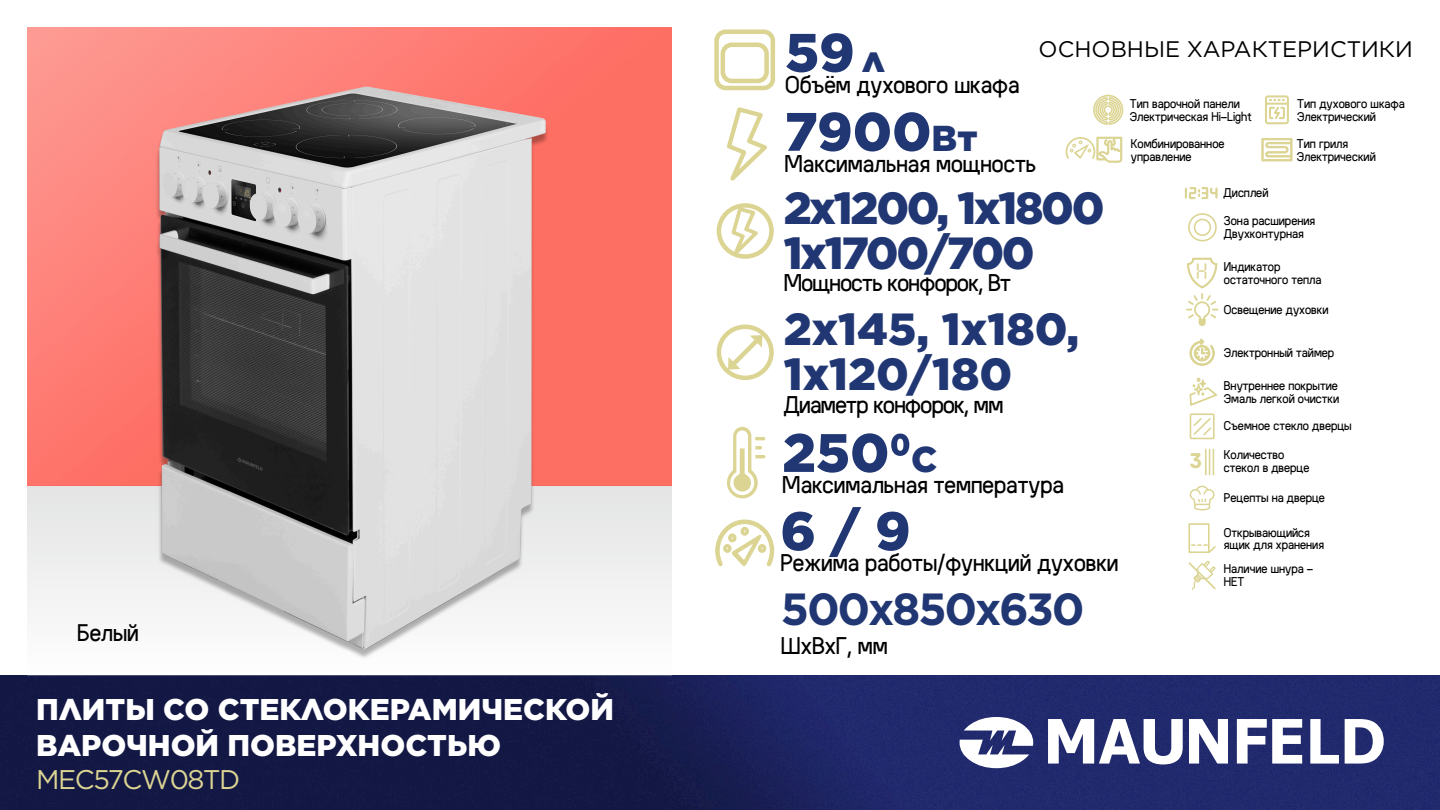
<style>
.page{position:relative;width:1440px;height:810px;background:#fff}
.page>*{position:absolute;margin:0;border:0;box-sizing:border-box;transform-origin:0 0}
.t1{font:900 54px "Gotham";color:#213773}
.t2{font:900 45px/45px "Gotham";letter-spacing:-.05em;color:#213773}
.t3{font:900 45px/45px "Gotham";color:#213773}
.t4{font:700 45px "Gotham";letter-spacing:-.05em;color:#213773}
.t5{font:900 30px/36px "Gotham";color:#fff}
.t6{font:27px "Gotham";letter-spacing:-.05em;color:#dbd492}
.t7{font:24.15px "Maunfeld";color:#000}
.t8{font:24.15px "Maunfeld";letter-spacing:-.025em;color:#000}
.t9{font:24px "Maunfeld";color:#000}
.t10{font:22.5px "Gotham";color:#000}
.t11{font:700 21.23px "Maunfeld";color:#dbd492}
.t12{font:19.95px "Digital ICG";color:#dbd492}
.t13{font:12.75px/12.8px "Maunfeld";color:#000}
.s1{font-size:36px}
</style>
<div class="page">
<img style="left:0;top:675px;width:1440px;height:135px">
<svg style="left:960px;top:717px;width:424px;height:51px"></svg>
<svg style="left:726px;top:427px;width:39px;height:72px"></svg>
<svg style="left:731px;top:208px;width:27px;height:46px"></svg>
<div style="left:717px;top:203px;width:57px;height:56px;border:4px solid #dbd492;border-radius:50%"></div>
<div style="left:717px;top:325px;width:57px;height:55px;border:4px solid #dbd492;border-radius:50%"></div>
<div style="left:714px;top:30px;width:61px;height:60px;border:4px solid #dbd492;border-radius:9px"></div>
<div style="left:721px;top:43px;width:48px;height:40px;border:4px solid #dbd492;border-radius:9px"></div>
<svg style="left:727px;top:107px;width:40px;height:74px"></svg>
<svg style="left:726px;top:333px;width:39px;height:39px"></svg>
<svg style="left:715px;top:519px;width:59px;height:48px"></svg>
<svg style="left:1186px;top:241px;width:32px;height:85px"></svg>
<div style="left:1189px;top:523px;width:21px;height:30px;border:2px solid #dcd592"></div>
<svg style="left:1189px;top:544px;width:27px;height:9px"></svg>
<svg style="left:1189px;top:413px;width:26px;height:27px"></svg>
<svg style="left:1209px;top:449px;width:5px;height:26px"></svg>
<hr style="left:1205px;top:449px;width:2px;height:26px;background:#dbd492">
<svg style="left:1189px;top:486px;width:26px;height:24px"></svg>
<svg style="left:1189px;top:561px;width:27px;height:29px"></svg>
<svg style="left:1185px;top:187px;width:33px;height:33px"></svg>
<svg style="left:1190px;top:339px;width:25px;height:27px"></svg>
<svg style="left:1189px;top:377px;width:28px;height:29px"></svg>
<div style="left:27px;top:486px;width:645px;height:190px;background:linear-gradient(to bottom,#e3e4e5,#fefefe)"></div>
<img style="left:27px;top:27px;width:645px;height:459px">
<img style="left:51px;top:67px;width:599px;height:598px">
<div style="left:1194px;top:219px;width:17px;height:17px;border:2px solid #dbd492;border-radius:50%"></div>
<div style="left:1188px;top:213px;width:29px;height:28px;border:2px solid #dbd492;border-radius:50%"></div>
<svg style="left:1066px;top:136px;width:56px;height:27px"></svg>
<svg style="left:1261px;top:138px;width:32px;height:23px"></svg>
<svg style="left:1093px;top:94px;width:31px;height:31px"></svg>
<svg style="left:1265px;top:95px;width:24px;height:29px"></svg>
<p class="t9" style="left:77px;top:619px;width:63px">Белый</p>
<p class="t5" style="left:36px;top:691px;width:579px">ПЛИТЫ СО СТЕКЛОКЕРАМИЧЕСКОЙ<br>ВАРОЧНОЙ ПОВЕРХНОСТЬЮ</p>
<p class="t6" style="left:36px;top:762px;width:206px">MEC57CW08TD</p>
<p class="t1" style="left:785px;top:15px;width:102px">59 <span class="s1">л</span></p>
<p class="t7" style="left:785px;top:71px;width:236px">Объём духового шкафа</p>
<p class="t1" style="left:785px;top:94px;width:195px">7900<span class="s1">Вт</span></p>
<p class="t7" style="left:785px;top:150px;width:253px">Максимальная мощность</p>
<p class="t10" style="left:1039px;top:35px;width:376px">ОСНОВНЫЕ ХАРАКТЕРИСТИКИ</p>
<p class="t13" style="left:1130px;top:97px;width:123px">Тип варочной панели<br>Электрическая Hi-Light</p>
<p class="t13" style="left:1297px;top:97px;width:109px">Тип духового шкафа<br>Электрический</p>
<p class="t13" style="left:1131px;top:137px;width:95px">Комбинированное</p>
<p class="t13" style="left:1131px;top:150px;width:62px">управление</p>
<p class="t13" style="left:1297px;top:137px;width:80px">Тип гриля<br>Электрический</p>
<p class="t2" style="left:784px;top:185px;width:322px">2х1200, 1х1800<br>1x1700/700</p>
<p class="t3" style="left:784px;top:306px;width:297px">2х145, 1х180,<br>1х120/180</p>
<p class="t8" style="left:784px;top:269px;width:229px">Мощность конфорок, Вт</p>
<p class="t8" style="left:784px;top:391px;width:221px">Диаметр конфорок, мм</p>
<p class="t1" style="left:782px;top:416px;width:157px">2500<span class="s1">C</span></p>
<p class="t7" style="left:782px;top:471px;width:283px">Максимальная температура</p>
<p class="t1" style="left:780px;top:494px;width:132px">6 / 9</p>
<p class="t7" style="left:780px;top:550px;width:340px">Режима работы/функций духовки</p>
<p class="t4" style="left:781px;top:579px;width:305px">500х850х630</p>
<p class="t7" style="left:781px;top:632px;width:109px">ШхВхГ, мм</p>
<p class="t12" style="left:1196px;top:258px;width:13px">H</p>
<p class="t11" style="left:1190px;top:448px;width:14px">3</p>
<p class="t13" style="left:1223px;top:186px;width:47px">Дисплей</p>
<p class="t13" style="left:1224px;top:215px;width:93px">Зона расширения<br>Двухконтурная</p>
<p class="t13" style="left:1224px;top:260px;width:99px">Индикатор остаточного тепла</p>
<p class="t13" style="left:1224px;top:303px;width:106px">Освещение духовки</p>
<p class="t13" style="left:1224px;top:346px;width:112px">Электронный таймер</p>
<p class="t13" style="left:1224px;top:379px;width:117px">Внутреннее покрытие<br>Эмаль легкой очистки</p>
<p class="t13" style="left:1224px;top:420px;width:129px">Съемное стекло дверцы</p>
<p class="t13" style="left:1224px;top:449px;width:87px">Количество стекол в дверце</p>
<p class="t13" style="left:1224px;top:491px;width:103px">Рецепты на дверце</p>
<p class="t13" style="left:1224px;top:526px;width:102px">Открывающийся ящик для хранения</p>
<p class="t13" style="left:1224px;top:563px;width:91px">Наличие шнура -</p>
<p class="t13" style="left:1224px;top:575px;width:22px">НЕТ</p>
</div>
